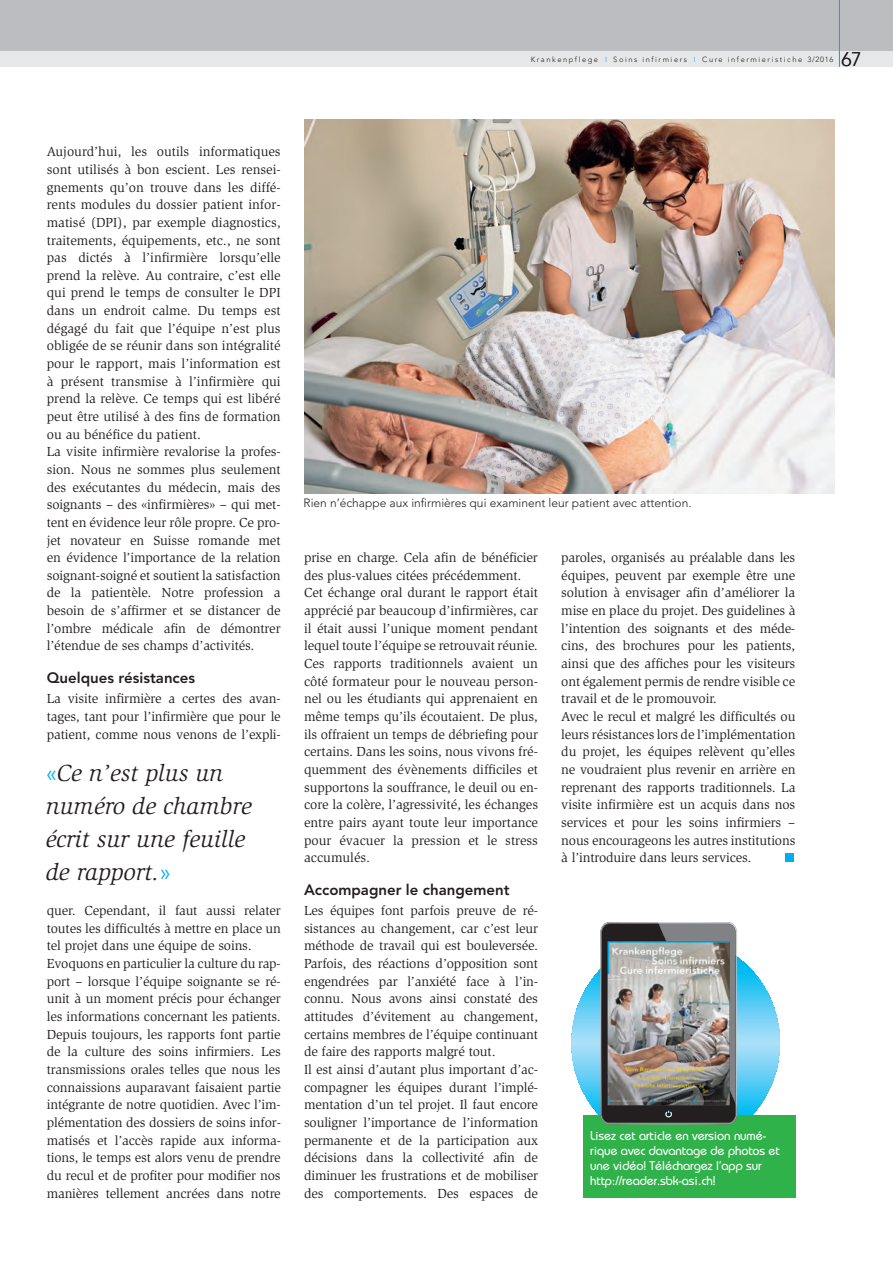
<style>
.page{position:relative;width:893px;height:1263px;background:#fff}
.page>*{position:absolute;margin:0;border:0;box-sizing:border-box;transform-origin:0 0}
.t1{font:italic 24px/33px "Slimbach";color:#231f20}
.t2{font:300 19.5px "Avenir";color:#231f20}
.t3{font:800 15px "Avenir";color:#231f20}
.t4{font:13.5px/17.7px "Slimbach";letter-spacing:-.01em;color:#231f20}
.t5{font:500 12.75px/15px "Bauhaus";letter-spacing:-.005em;color:#fff}
.t6{font:300 12px "Avenir";color:#231f20}
.t7{font:300 7.5px "Avenir";letter-spacing:.21em;color:#231f20}
.s1{color:#00aeef}
.s2{font-family:"Avenir";font-weight:300;font-style:normal;color:#00aeef}
</style>
<div class="page">
<div style="left:0;top:51px;width:893px;height:16px;background:#e6e7e9"></div>
<div style="left:785px;top:853px;width:9px;height:9px;background:#00aeef"></div>
<div style="left:0;top:0;width:893px;height:51px;background:#bcbdc0"></div>
<hr style="left:839px;top:0;width:1px;height:67px;background:#00aeef">
<img style="left:305px;top:120px;width:529px;height:373px">
<div style="left:583px;top:1115px;width:212px;height:82px;background:#30b24a"></div>
<img style="left:571px;top:922px;width:209px;height:203px">
<p class="t7" style="left:531px;top:56px;width:304px">Krankenpflege <span class="s1">I</span> Soins infirmiers <span class="s1">I</span> Cure infermieristiche 3/2016</p>
<h2 class="t2" style="left:841px;top:51px;width:22px">67</h2>
<p class="t4" style="left:47px;top:144px;width:235px">Aujourd’hui, les outils informatiques sont utilisés à bon escient. Les rensei&shy;gnements qu’on trouve dans les diffé&shy;rents modules du dossier patient infor&shy;matisé (DPI), par exemple diagnostics, traitements, équipements, etc., ne sont pas dictés à l’infirmière lorsqu’elle prend la relève. Au contraire, c’est elle qui prend le temps de consulter le DPI dans un endroit calme. Du temps est dégagé du fait que l’équipe n’est plus obligée de se réunir dans son intégralité pour le rapport, mais l’information est à présent transmise à l’infirmière qui prend la relève. Ce temps qui est libéré peut être utilisé à des fins de formation ou au bénéfice du patient.<br>La visite infirmière revalorise la profes&shy;sion. Nous ne sommes plus seulement des exécutantes du médecin, mais des soignants – des «infirmières» – qui met&shy;tent en évidence leur rôle propre. Ce pro&shy;jet novateur en Suisse romande met en évidence l’importance de la relation soignant-soigné et soutient la satisfaction de la patientèle. Notre profession a besoin de s’affirmer et se distancer de l’ombre médicale afin de démontrer l’étendue de ses champs d’activités.</p>
<p class="t3" style="left:47px;top:672px;width:150px">Quelques résistances</p>
<p class="t4" style="left:47px;top:691px;width:236px;text-align:justify">La visite infirmière a certes des avan&shy;tages, tant pour l’infirmière que pour le patient, comme nous venons de l’expli-</p>
<h1 class="t1" style="left:46px;top:758px;width:208px"><span class="s2">«</span>Ce n’est plus un numéro de chambre écrit sur une feuille de rapport.<span class="s2">»</span></h1>
<p class="t4" style="left:47px;top:903px;width:236px">quer. Cependant, il faut aussi relater toutes les difficultés à mettre en place un tel projet dans une équipe de soins.<br>Evoquons en particulier la culture du rap&shy;port – lorsque l’équipe soignante se ré&shy;unit à un moment précis pour échanger les informations concernant les patients.<br>Depuis toujours, les rapports font partie de la culture des soins infirmiers. Les transmissions orales telles que nous les connaissions auparavant faisaient partie intégrante de notre quotidien. Avec l’im&shy;plémentation des dossiers de soins infor&shy;matisés et l’accès rapide aux informa&shy;tions, le temps est alors venu de prendre du recul et de profiter pour modifier nos manières tellement ancrées dans notre</p>
<p class="t6" style="left:304px;top:498px;width:389px">Rien n’échappe aux infirmières qui examinent leur patient avec attention.</p>
<p class="t4" style="left:304px;top:550px;width:236px">prise en charge. Cela afin de bénéficier des plus-values citées précédemment.<br>Cet échange oral durant le rapport était apprécié par beaucoup d’infirmières, car il était aussi l’unique moment pendant lequel toute l’équipe se retrouvait réunie.<br>Ces rapports traditionnels avaient un côté formateur pour le nouveau person&shy;nel ou les étudiants qui apprenaient en même temps qu’ils écoutaient. De plus, ils offraient un temps de débriefing pour certains. Dans les soins, nous vivons fré&shy;quemment des évènements difficiles et supportons la souffrance, le deuil ou en&shy;core la colère, l’agressivité, les échanges entre pairs ayant toute leur importance pour évacuer la pression et le stress accumulés.</p>
<p class="t3" style="left:304px;top:884px;width:207px">Accompagner le changement</p>
<p class="t4" style="left:304px;top:903px;width:236px">Les équipes font parfois preuve de ré&shy;sistances au changement, car c’est leur méthode de travail qui est bouleversée.<br>Parfois, des réactions d’opposition sont engendrées par l’anxiété face à l’in&shy;connu. Nous avons ainsi constaté des attitudes d’évitement au changement, certains membres de l’équipe continuant de faire des rapports malgré tout.<br>Il est ainsi d’autant plus important d’ac&shy;compagner les équipes durant l’implé&shy;mentation d’un tel projet. Il faut encore souligner l’importance de l’information permanente et de la participation aux décisions dans la collectivité afin de diminuer les frustrations et de mobiliser des comportements. Des espaces de</p>
<p class="t4" style="left:561px;top:550px;width:236px">paroles, organisés au préalable dans les équipes, peuvent par exemple être une solution à envisager afin d’améliorer la mise en place du projet. Des guidelines à l’intention des soignants et des méde&shy;cins, des brochures pour les patients, ainsi que des affiches pour les visiteurs ont également permis de rendre visible ce travail et de le promouvoir.<br>Avec le recul et malgré les difficultés ou leurs résistances lors de l’implémentation du projet, les équipes relèvent qu’elles ne voudraient plus revenir en arrière en reprenant des rapports traditionnels. La visite infirmière est un acquis dans nos services et pour les soins infirmiers – nous encourageons les autres institutions à l’introduire dans leurs services.</p>
<p class="t5" style="left:590px;top:1129px;width:191px">Lisez cet article en version numé&shy;rique avec davantage de photos et une vidéo! Téléchargez l’app sur http://reader.sbk-asi.ch!</p>
</div>
